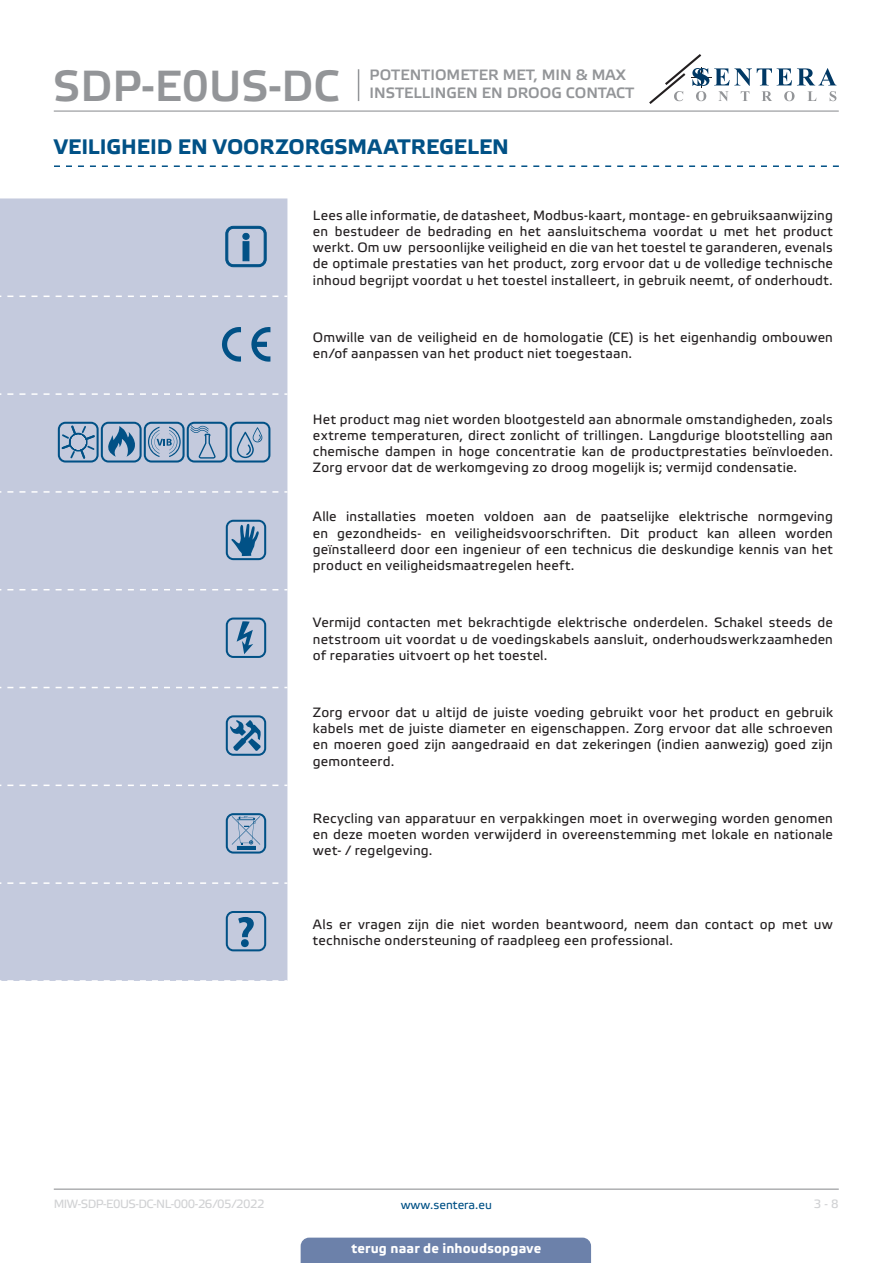
<style>
.page{position:relative;width:893px;height:1263px;background:#fff}
.page>*{position:absolute;margin:0;border:0;box-sizing:border-box;transform-origin:0 0}
.t1{font:43.5px "Etelka Medium Pro";color:#939598}
.t2{font:700 21px "Etelka Text Pro";color:#015186}
.t3{font:15px/18px "Etelka Medium Pro";color:#939598}
.table_text{font:13.5px/16.2px "Etelka Text Pro";letter-spacing:.015em;color:#231f20;text-align:justify}
.t4{font:700 13.5px "Etelka Text Pro";letter-spacing:.01em;color:#fff}
.t5{font:12px "Etelka Text Pro";letter-spacing:-.04em;color:#d1d2d4}
.t6{font:12px "Etelka Text Pro";color:#015186}
</style>
<div class="page">
<hr style="left:54px;top:111px;width:785px;height:1px;background:#939598">
<hr style="left:54px;top:1188px;width:785px;height:2px;background:#939598">
<svg style="left:649px;top:54px;width:187px;height:50px"></svg>
<div style="left:301px;top:1237px;width:290px;height:26px;background:#6c81aa"></div>
<hr style="left:358px;top:69px;width:1px;height:32px;background:#939598">
<svg style="left:54px;top:165px;width:785px;height:2px"></svg>
<div style="left:0;top:198px;width:287px;height:783px;background:#c4cadd"></div>
<svg style="left:7px;top:296px;width:280px;height:1px"></svg>
<svg style="left:7px;top:393px;width:280px;height:2px"></svg>
<svg style="left:7px;top:491px;width:280px;height:2px"></svg>
<svg style="left:7px;top:589px;width:280px;height:1px"></svg>
<svg style="left:7px;top:687px;width:280px;height:1px"></svg>
<svg style="left:7px;top:784px;width:280px;height:2px"></svg>
<svg style="left:7px;top:882px;width:280px;height:2px"></svg>
<svg style="left:7px;top:980px;width:280px;height:1px"></svg>
<svg style="left:226px;top:226px;width:40px;height:41px;background:#82a1bf"></svg>
<svg style="left:221px;top:327px;width:20px;height:35px"></svg>
<svg style="left:251px;top:326px;width:19px;height:36px"></svg>
<svg style="left:58px;top:422px;width:212px;height:40px;background:#8ca7c4"></svg>
<svg style="left:226px;top:520px;width:40px;height:40px;background:#7196b8"></svg>
<svg style="left:226px;top:617px;width:40px;height:41px;background:#87a4c2"></svg>
<svg style="left:226px;top:715px;width:40px;height:41px;background:#7197b8"></svg>
<svg style="left:226px;top:813px;width:40px;height:40px;background:#8da7c4"></svg>
<svg style="left:226px;top:911px;width:40px;height:40px;background:#89a5c2"></svg>
<h1 class="t1" style="left:53px;top:62px;width:288px">SDP-E0US-DC</h1>
<p class="t3" style="left:370px;top:66px;width:266px">POTENTIOMETER MET, MIN &amp; MAX<br>INSTELLINGEN EN DROOG CONTACT</p>
<p class="t2" style="left:54px;top:135px;width:456px">VEILIGHEID EN VOORZORGSMAATREGELEN</p>
<p class="table_text" style="left:313px;top:208px;width:522px">Lees alle informatie, de datasheet, Modbus-kaart, montage- en gebruiksaanwijzing en bestudeer de bedrading en het aansluitschema voordat u met het product werkt. Om uw persoonlijke veiligheid en die van het toestel te garanderen, evenals de optimale prestaties van het product, zorg ervoor dat u de volledige technische inhoud begrijpt voordat u het toestel installeert, in gebruik neemt, of onderhoudt.</p>
<p class="table_text" style="left:313px;top:330px;width:521px">Omwille van de veiligheid en de homologatie (CE) is het eigenhandig ombouwen en/of aanpassen van het product niet toegestaan.</p>
<p class="table_text" style="left:313px;top:412px;width:521px">Het product mag niet worden blootgesteld aan abnormale omstandigheden, zoals extreme temperaturen, direct zonlicht of trillingen. Langdurige blootstelling aan chemische dampen in hoge concentratie kan de productprestaties beïnvloeden.<br>Zorg ervoor dat de werkomgeving zo droog mogelijk is; vermijd condensatie.</p>
<p class="table_text" style="left:313px;top:509px;width:521px">Alle installaties moeten voldoen aan de paatselijke elektrische normgeving en gezondheids- en veiligheidsvoorschriften. Dit product kan alleen worden geïnstalleerd door een ingenieur of een technicus die deskundige kennis van het product en veiligheidsmaatregelen heeft.</p>
<p class="table_text" style="left:313px;top:615px;width:521px">Vermijd contacten met bekrachtigde elektrische onderdelen. Schakel steeds de netstroom uit voordat u de voedingskabels aansluit, onderhoudswerkzaamheden of reparaties uitvoert op het toestel.</p>
<p class="table_text" style="left:313px;top:705px;width:521px">Zorg ervoor dat u altijd de juiste voeding gebruikt voor het product en gebruik kabels met de juiste diameter en eigenschappen. Zorg ervoor dat alle schroeven en moeren goed zijn aangedraaid en dat zekeringen (indien aanwezig) goed zijn gemonteerd.</p>
<p class="table_text" style="left:313px;top:811px;width:521px">Recycling van apparatuur en verpakkingen moet in overweging worden genomen en deze moeten worden verwijderd in overeenstemming met lokale en nationale wet- / regelgeving.</p>
<p class="table_text" style="left:313px;top:917px;width:521px">Als er vragen zijn die niet worden beantwoord, neem dan contact op met uw technische ondersteuning of raadpleeg een professional.</p>
<p class="t5" style="left:54px;top:1197px;width:212px">MIW-SDP-E0US-DC-NL-000 - 26 / 05 / 2022</p>
<p class="t6" style="left:401px;top:1198px;width:93px">www.sentera.eu</p>
<p class="t5" style="left:814px;top:1197px;width:27px">3 - 8</p>
<p class="t4" style="left:351px;top:1240px;width:191px">terug naar de inhoudsopgave</p>
</div>
